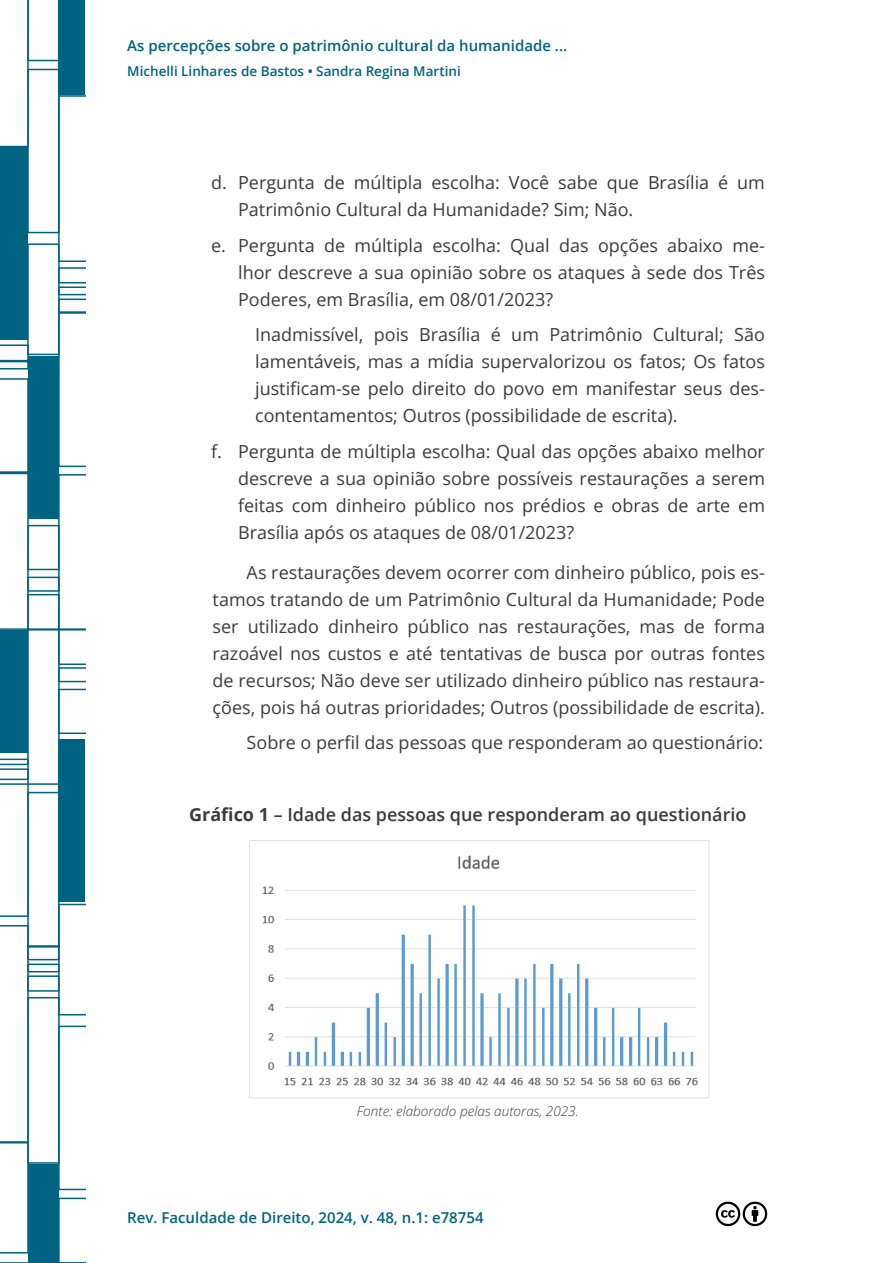
<style>
.page{position:relative;width:893px;height:1263px;background:#fff}
.page>*{position:absolute;margin:0;border:0;box-sizing:border-box;transform-origin:0 0}
.t1{font:18px/27px "Open Sans";color:#3c3b3b;text-align:justify}
.t2{font:600 18px "Open Sans";color:#3c3b3b}
.t3{font:600 15px "Open Sans";color:#006382}
.t4{font:600 13.5px "Open Sans";color:#006382}
.t5{font:italic 300 13.5px "Open Sans";color:#3c3b3b}
.s1{font-weight:700}
</style>
<div class="page">
<svg style="left:0;top:0;width:85px;height:1263px"></svg>
<svg style="left:715px;top:1201px;width:53px;height:26px"></svg>
<img style="left:249px;top:840px;width:461px;height:258px">
<p class="t3" style="left:127px;top:35px;width:442px">As percepções sobre o patrimônio cultural da humanidade ...</p>
<p class="t4" style="left:127px;top:62px;width:335px">Michelli Linhares de Bastos • Sandra Regina Martini</p>
<p class="t1" style="left:238px;top:169px;width:528px;text-indent:-27px">d. Pergunta de múltipla escolha: Você sabe que Brasília é um<br>Patrimônio Cultural da Humanidade? Sim; Não.</p>
<p class="t1" style="left:238px;top:231px;width:528px;text-indent:-27px">e. Pergunta de múltipla escolha: Qual das opções abaixo me&shy;lhor descreve a sua opinião sobre os ataques à sede dos Três Poderes, em Brasília, em 08/01/2023?</p>
<p class="t1" style="left:255px;top:321px;width:511px">Inadmissível, pois Brasília é um Patrimônio Cultural; São lamentáveis, mas a mídia supervalorizou os fatos; Os fatos justificam-se pelo direito do povo em manifestar seus des&shy;contentamentos; Outros (possibilidade de escrita).</p>
<p class="t1" style="left:238px;top:437px;width:528px;text-indent:-27px">f. Pergunta de múltipla escolha: Qual das opções abaixo melhor descreve a sua opinião sobre possíveis restaurações a serem feitas com dinheiro público nos prédios e obras de arte em Brasília após os ataques de 08/01/2023?</p>
<p class="t1" style="left:213px;top:558px;width:554px;text-indent:34px">As restaurações devem ocorrer com dinheiro público, pois es&shy;tamos tratando de um Patrimônio Cultural da Humanidade; Pode ser utilizado dinheiro público nas restaurações, mas de forma razoável nos custos e até tentativas de busca por outras fontes de recursos; Não deve ser utilizado dinheiro público nas restaura&shy;ções, pois há outras prioridades; Outros (possibilidade de escrita).</p>
<p class="t1" style="left:247px;top:729px;width:518px">Sobre o perfil das pessoas que responderam ao questionário:</p>
<p class="t2" style="left:189px;top:802px;width:559px"><span class="s1">Gráfico 1</span> – Idade das pessoas que responderam ao questionário</p>
<p class="t5" style="left:357px;top:1102px;width:223px">Fonte: elaborado pelas autoras, 2023.</p>
<p class="t3" style="left:127px;top:1208px;width:358px">Rev. Faculdade de Direito, 2024, v. 48, n.1: e78754</p>
</div>
